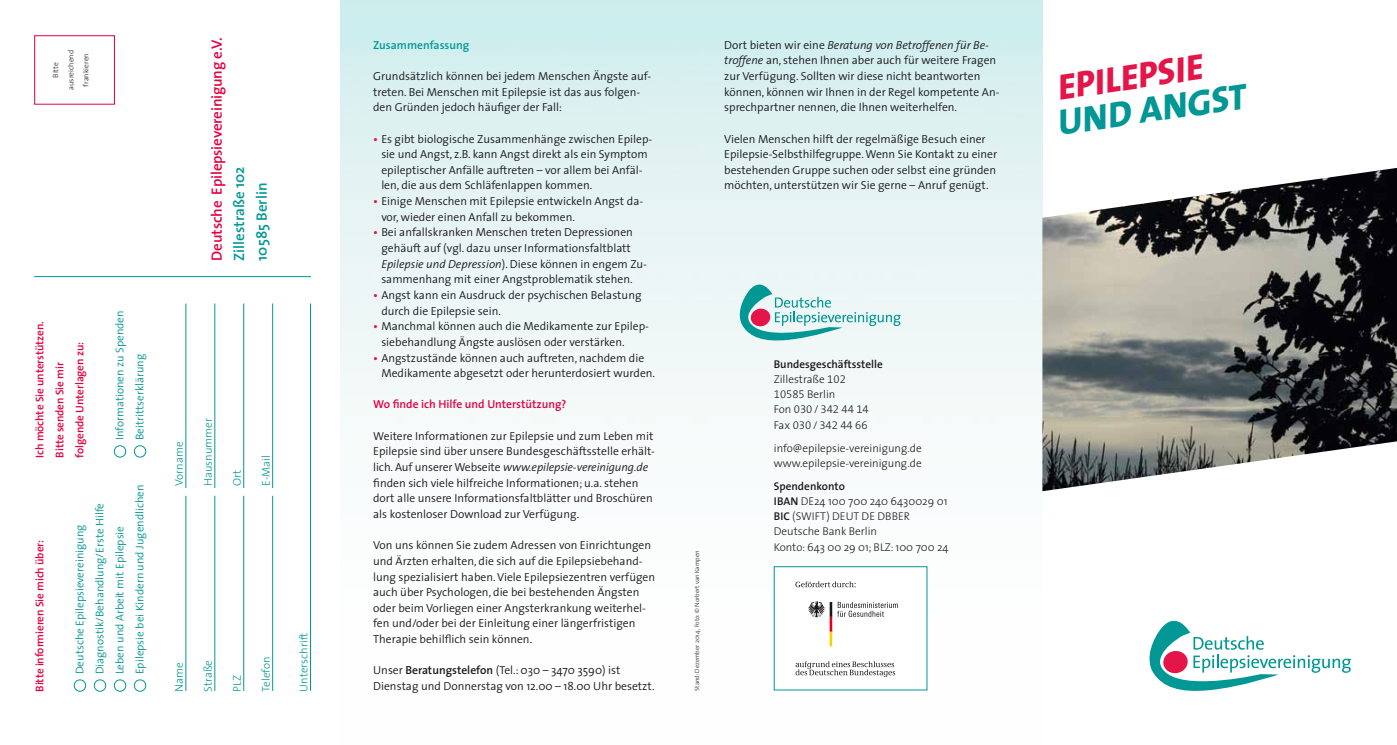
<style>
.page{position:relative;width:1397px;height:745px;background:#fff}
.page>*{position:absolute;margin:0;border:0;box-sizing:border-box;transform-origin:0 0}
.t1{font:italic 800 36.25px "The Sans";color:#e41548}
.t2{font:italic 800 36.25px "The Sans";color:#009795}
.t3{font:600 15px "The Sans";letter-spacing:-.01em;color:#e30040}
.t4{font:600 15px/22.5px "The Sans";color:#009795}
.t5{font:300 11.62px/15.6px "The Sans";color:#1a171b}
.t6{font:600 11.62px "The Sans";color:#e30040}
.t7{font:600 11.62px "The Sans";color:#009795}
.t8{font:300 11.25px/15.2px "The Sans";color:#1a171b}
.t9{font:300 11.25px/20px "The Sans";color:#009795}
.t10{font:600 11.25px/20px "The Sans";letter-spacing:-.01em;color:#e30040}
.t11{font:300 11.25px "The Sans";color:#009795}
.t12{font:600 11.25px/15.2px "The Sans";color:#1a171b}
.t13{font:11.25px/15.2px "The Sans Light Expert";color:#1a171b}
.t14{font:300 7.5px/15.2px "The Sans";color:#1a171b;text-align:center}
.t15{font:300 6.25px "The Sans";color:#1a171b}
.s1{font-weight:600;color:#e41548}
.s2{font-style:italic}
.s3{font-weight:600}
.s4{font-weight:300}
.s5{font-family:"The Sans Light Expert";font-weight:400}
.s6{font-family:"The Sans";font-weight:300}
</style>
<div class="page">
<img style="left:340px;top:0;width:702px;height:691px">
<svg style="left:1149px;top:620px;width:201px;height:71px"></svg>
<svg style="left:735px;top:282px;width:165px;height:60px"></svg>
<div style="left:774px;top:566px;width:152px;height:123px;background:#fff"></div>
<svg style="left:808px;top:601px;width:89px;height:45px"></svg>
<svg style="left:795px;top:581px;width:60px;height:6px"></svg>
<svg style="left:795px;top:661px;width:100px;height:15px"></svg>
<img style="left:1042px;top:168px;width:354px;height:323px">
<hr style="left:34px;top:276px;width:277px;height:1px;background:#009795">
<hr style="left:185px;top:495px;width:1px;height:195px;background:#009795">
<hr style="left:185px;top:303px;width:1px;height:184px;background:#009795">
<hr style="left:214px;top:495px;width:1px;height:195px;background:#009795">
<hr style="left:214px;top:303px;width:1px;height:184px;background:#009795">
<hr style="left:243px;top:495px;width:1px;height:195px;background:#009795">
<hr style="left:243px;top:303px;width:1px;height:184px;background:#009795">
<hr style="left:272px;top:495px;width:1px;height:195px;background:#009795">
<hr style="left:272px;top:303px;width:1px;height:184px;background:#009795">
<hr style="left:310px;top:303px;width:1px;height:387px;background:#009795">
<div style="left:34px;top:35px;width:81px;height:70px;background:#fff;border:1px solid #e30040"></div>
<div style="left:74px;top:679px;width:12px;height:12px;border:1px solid #009795;border-radius:50%"></div>
<div style="left:134px;top:679px;width:12px;height:12px;border:1px solid #009795;border-radius:50%"></div>
<div style="left:134px;top:445px;width:12px;height:12px;border:1px solid #009795;border-radius:50%"></div>
<div style="left:114px;top:679px;width:12px;height:12px;border:1px solid #009795;border-radius:50%"></div>
<div style="left:114px;top:445px;width:12px;height:12px;border:1px solid #009795;border-radius:50%"></div>
<div style="left:94px;top:679px;width:12px;height:12px;border:1px solid #009795;border-radius:50%"></div>
<p class="t3" style="left:204px;top:260px;width:225px;rotate:-90deg">Deutsche Epilepsievereinigung e.V.</p>
<p class="t7" style="left:373px;top:35px;width:98px">Zusammenfassung</p>
<p class="t5" style="left:373px;top:68px;width:279px">Grundsätzlich können bei jedem Menschen Ängste auf&shy;treten. Bei Menschen mit Epilepsie ist das aus folgen&shy;den Gründen jedoch häufiger der Fall:</p>
<p class="t5" style="left:381px;top:130px;width:272px;text-indent:-8px"><span class="s1">•</span> Es gibt biologische Zusammenhänge zwischen Epilep&shy;sie und Angst, z.B. kann Angst direkt als ein Symptom epileptischer Anfälle auftreten – vor allem bei Anfäl&shy;len, die aus dem Schläfenlappen kommen.</p>
<p class="t5" style="left:381px;top:193px;width:263px;text-indent:-8px"><span class="s1">•</span> Einige Menschen mit Epilepsie entwickeln Angst da&shy;vor, wieder einen Anfall zu bekommen.</p>
<p class="t5" style="left:381px;top:224px;width:267px;text-indent:-8px"><span class="s1">•</span> Bei anfallskranken Menschen treten Depressionen gehäuft auf (vgl. dazu unser Informationsfaltblatt <span class="s2">Epilepsie und Depression</span>). Diese können in engem Zu&shy;sammenhang mit einer Angstproblematik stehen.</p>
<p class="t5" style="left:381px;top:286px;width:262px;text-indent:-8px"><span class="s1">•</span> Angst kann ein Ausdruck der psychischen Belastung durch die Epilepsie sein.</p>
<p class="t5" style="left:381px;top:318px;width:269px;text-indent:-8px"><span class="s1">•</span> Manchmal können auch die Medikamente zur Epilep&shy;siebehandlung Ängste auslösen oder verstärken.</p>
<p class="t5" style="left:381px;top:349px;width:275px;text-indent:-8px"><span class="s1">•</span> Angstzustände können auch auftreten, nachdem die<br>Medikamente abgesetzt oder herunterdosiert wurden.</p>
<p class="t6" style="left:373px;top:394px;width:195px">Wo finde ich Hilfe und Unterstützung?</p>
<p class="t5" style="left:373px;top:427px;width:283px">Weitere Informationen zur Epilepsie und zum Leben mit Epilepsie sind über unsere Bundesgeschäftsstelle erhält&shy;lich. Auf unserer Webseite <span class="s2">www.epilepsie-vereinigung.de </span>finden sich viele hilfreiche Informationen; u.a. stehen dort alle unsere Informationsfaltblätter und Broschüren als kostenloser Download zur Verfügung.</p>
<p class="t5" style="left:373px;top:536px;width:283px">Von uns können Sie zudem Adressen von Einrichtungen und Ärzten erhalten, die sich auf die Epilepsiebehand&shy;lung spezialisiert haben. Viele Epilepsiezentren verfügen auch über Psychologen, die bei bestehenden Ängsten oder beim Vorliegen einer Angsterkrankung weiterhel&shy;fen und/oder bei der Einleitung einer längerfristigen Therapie behilflich sein können.</p>
<p class="t5" style="left:373px;top:661px;width:283px">Unser <span class="s3">Beratungstelefon</span> (Tel.: 030 – 3470 3590) ist<br>Dienstag und Donnerstag von 12.00 – 18.00 Uhr besetzt.</p>
<p class="t14" style="left:48px;top:90px;width:41px;rotate:-90deg">Bitte ausreichend frankieren</p>
<p class="t4" style="left:227px;top:260px;width:95px;rotate:-90deg">Zillestraße 102<br>10585 Berlin</p>
<p class="t10" style="left:29px;top:457px;width:138px;rotate:-90deg">Ich möchte Sie unterstützen.<br>Bitte senden Sie mir folgende Unterlagen zu:</p>
<p class="t9" style="left:109px;top:440px;width:131px;rotate:-90deg">Informationen zu Spenden<br>Beitrittserklärung</p>
<p class="t11" style="left:199px;top:485px;width:69px;rotate:-90deg">Hausnummer</p>
<p class="t11" style="left:170px;top:485px;width:46px;rotate:-90deg">Vorname</p>
<p class="t11" style="left:256px;top:485px;width:33px;rotate:-90deg">E-Mail</p>
<p class="t11" style="left:227px;top:485px;width:18px;rotate:-90deg">Ort</p>
<p class="t9" style="left:69px;top:673px;width:191px;rotate:-90deg">Deutsche Epilepsievereinigung Diagnostik/Behandlung/Erste Hilfe Leben und Arbeit mit Epilepsie Epilepsie bei Kindern und Jugendlichen</p>
<p class="t10" style="left:29px;top:691px;width:153px;rotate:-90deg">Bitte informieren Sie mich über:</p>
<p class="t15" style="left:691px;top:690px;width:142px;rotate:-90deg">Stand: Dezember 2014 , Foto: © Norbert van Kampen</p>
<p class="t11" style="left:294px;top:691px;width:61px;rotate:-90deg">Unterschrift</p>
<p class="t11" style="left:256px;top:691px;width:37px;rotate:-90deg">Telefon</p>
<p class="t11" style="left:199px;top:691px;width:33px;rotate:-90deg">Straße</p>
<p class="t11" style="left:170px;top:691px;width:31px;rotate:-90deg">Name</p>
<p class="t11" style="left:227px;top:691px;width:18px;rotate:-90deg">PLZ</p>
<p class="t5" style="left:724px;top:37px;width:277px">Dort bieten wir eine <span class="s2">Beratung von Betroffenen für Be&shy;troffene</span> an, stehen Ihnen aber auch für weitere Fragen zur Verfügung. Sollten wir diese nicht beantworten können, können wir Ihnen in der Regel kompetente An&shy;sprechpartner nennen, die Ihnen weiterhelfen.</p>
<p class="t5" style="left:724px;top:130px;width:274px">Vielen Menschen hilft der regelmäßige Besuch einer Epilepsie-Selbsthilfegruppe. Wenn Sie Kontakt zu einer bestehenden Gruppe suchen oder selbst eine gründen möchten, unterstützen wir Sie gerne – Anruf genügt.</p>
<p class="t12" style="left:773px;top:355px;width:110px">Bundesgeschäftsstelle<br><span class="s4">Zillestraße</span> <span class="s5">102<br>10585</span> <span class="s4">Berlin</span></p>
<p class="t13" style="left:773px;top:401px;width:96px"><span class="s6">Fon</span> 030 / 342 44 14<br><span class="s6">Fax</span> 030 / 342 44 66</p>
<p class="t8" style="left:773px;top:439px;width:149px">info@epilepsie-vereinigung.de www.epilepsie-vereinigung.de</p>
<p class="t8" style="left:773px;top:477px;width:176px"><span class="s3">Spendenkonto<br>IBAN</span> DE24 100 700 240 6430029 01<br><span class="s3">BIC</span> (SWIFT) DEUT DE DBBER<br>Deutsche Bank Berlin<br>Konto: 643 00 29 01; BLZ: 100 700 24</p>
<h1 class="t1" style="left:1052px;top:57px;width:148px;rotate:-8deg">EPILEPSIE</h1>
<h1 class="t2" style="left:1052px;top:92px;width:192px;rotate:-8deg">UND ANGST</h1>
</div>
